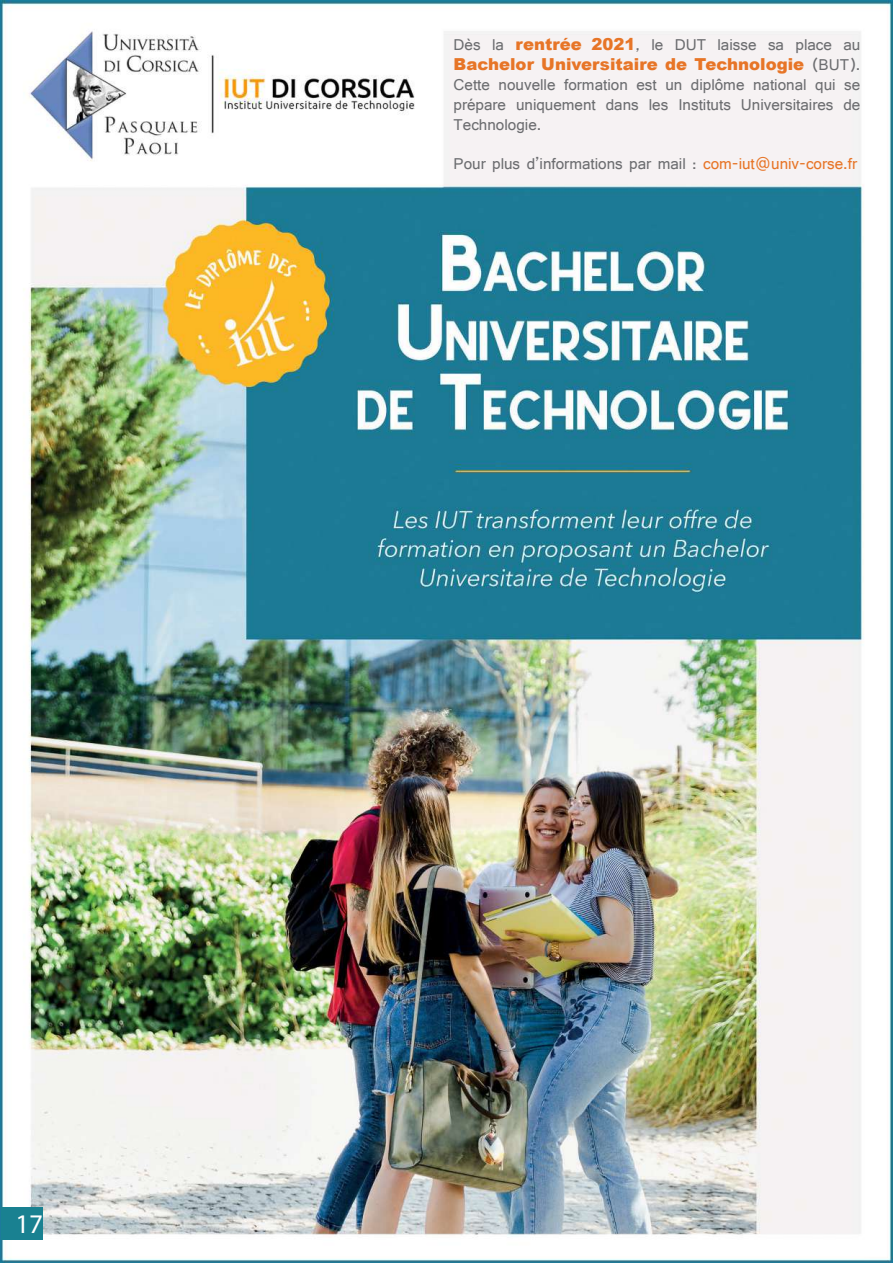
<style>
.page{position:relative;width:893px;height:1263px;background:#fff}
.page>*{position:absolute;margin:0;border:0;box-sizing:border-box;transform-origin:0 0}
.t1{font:27px "Myriad Pro";color:#fff}
.t2{font:16.5px/19.8px "Shruti";color:#6c6d70;text-align:justify}
.t3{font:900 16.5px "Arial";color:#e77527}
.s1{font-family:"Arial";font-weight:900;color:#e77527}
.s2{font-family:"Shruti";font-weight:400;color:#6c6d70}
.s3{color:#e77527}
</style>
<div class="page">
<img style="left:0;top:0;width:893px;height:1263px">
<div style="left:2px;top:1206px;width:41px;height:33px;background:#198191"></div>
<p class="t2" style="left:454px;top:35px;width:408px">Dès la <span class="s1">rentrée 2021</span>, le DUT laisse sa place au</p>
<p class="t3" style="left:454px;top:52px;width:408px">Bachelor Universitaire de Technologie <span class="s2">(BUT).</span></p>
<p class="t2" style="left:454px;top:74px;width:408px">Cette nouvelle formation est un diplôme national qui se prépare uniquement dans les Instituts Universitaires de Technologie.</p>
<p class="t2" style="left:454px;top:154px;width:405px">Pour plus d’informations par mail : <span class="s3">com-iut@univ-corse.fr</span></p>
<h1 class="t1" style="left:15px;top:1207px;width:29px">17</h1>
</div>
